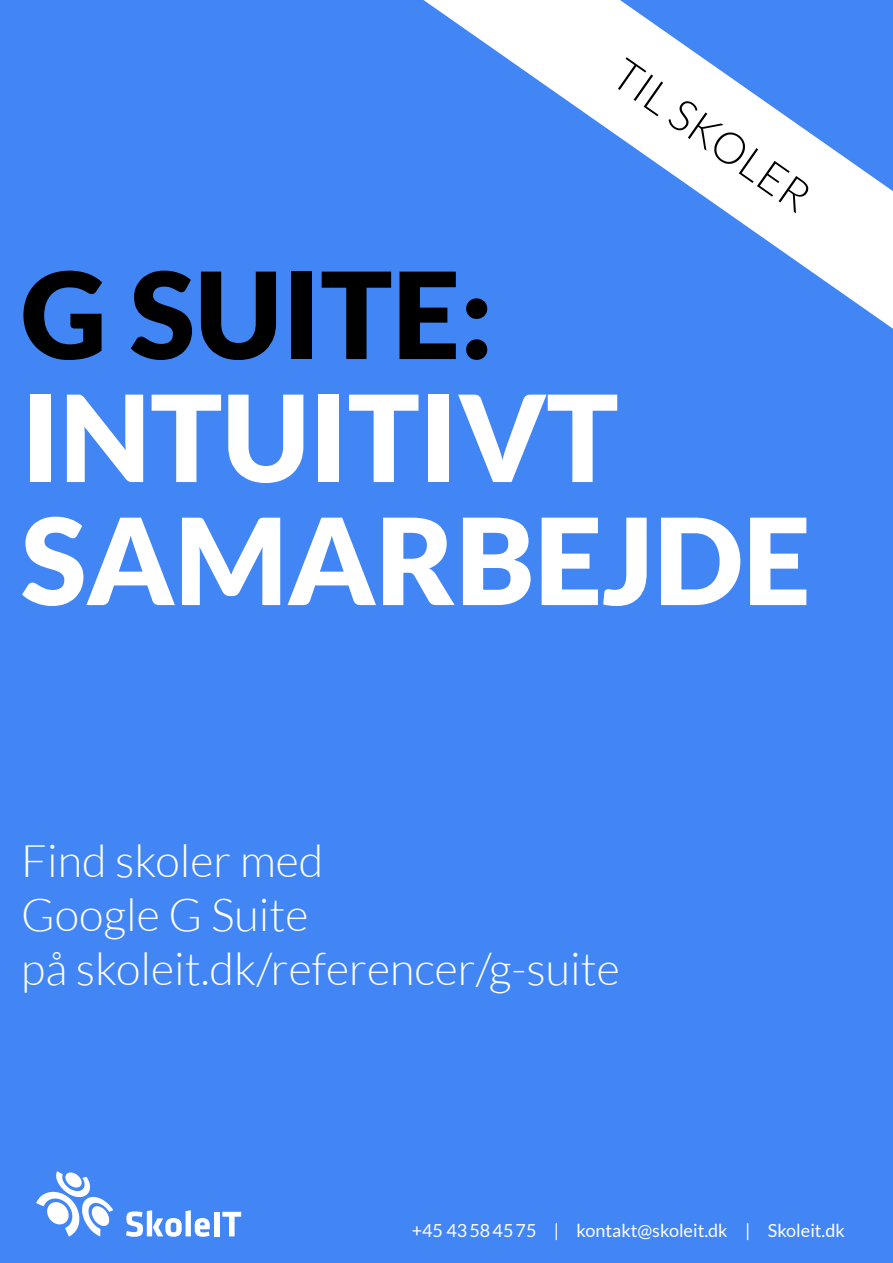
<style>
.page{position:relative;width:893px;height:1263px;background:#4285f4}
.page>*{position:absolute;margin:0;border:0;box-sizing:border-box;transform-origin:0 0}
.t1{font:900 120px/123px "Lato";color:#fff}
.t2{font:900 120px "Lato";color:#000}
.t3{font:300 45px/54px "Lato";color:#fff}
.t4{font:300 43.5px "Lato";color:#000}
.t5{font:18px "Lato";color:#fff}
</style>
<div class="page">
<svg style="left:126px;top:1210px;width:84px;height:27px"></svg>
<div style="left:214px;top:1212px;width:5px;height:24px;background:#fff"></div>
<svg style="left:222px;top:1212px;width:19px;height:24px"></svg>
<svg style="left:36px;top:1171px;width:77px;height:65px"></svg>
<svg style="left:423px;top:0;width:470px;height:329px"></svg>
<p class="t4" style="left:631px;top:50px;width:231px;rotate:35deg">TIL SKOLER</p>
<h1 class="t2" style="left:21px;top:245px;width:473px">G SUITE:</h1>
<h1 class="t1" style="left:21px;top:374px;width:791px">INTUITIVT<br>SAMARBEJDE</h1>
<p class="t3" style="left:21px;top:834px;width:600px">Find skoler med<br>Google G Suite<br>på skoleit.dk/referencer/g-suite</p>
<p class="t5" style="left:412px;top:1220px;width:435px">+45 43 58 45 75 | kontakt@skoleit.dk | Skoleit.dk</p>
</div>
